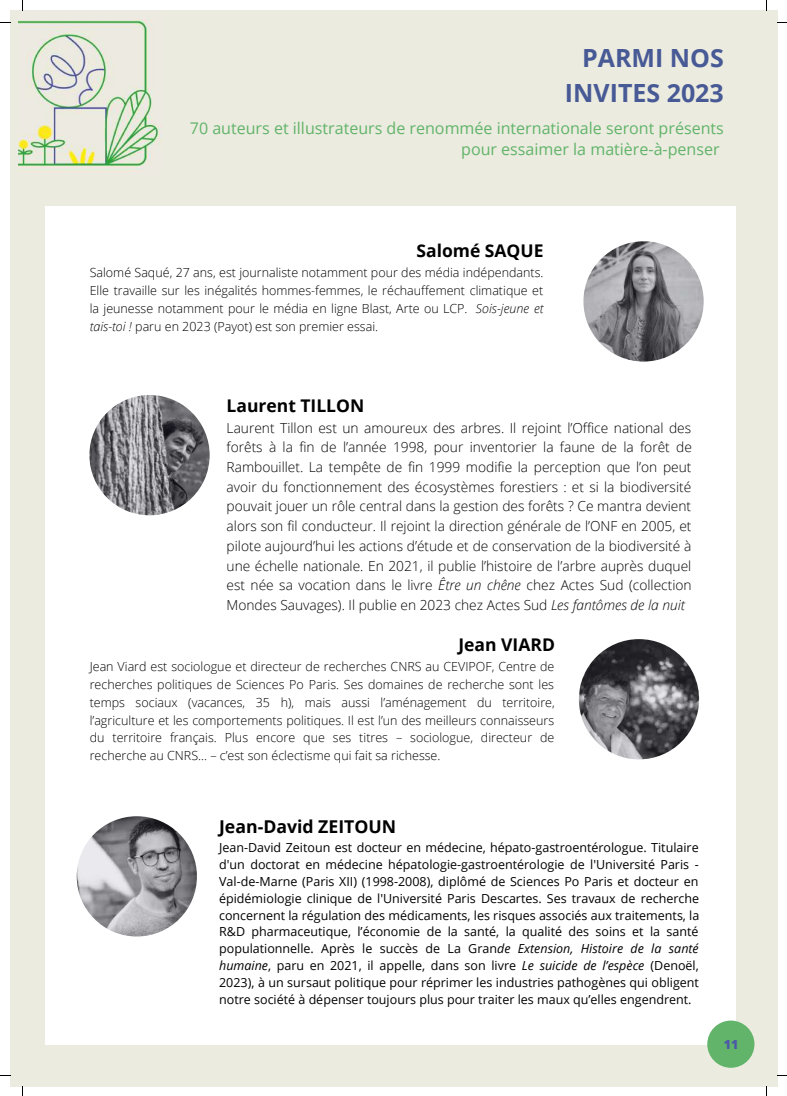
<style>
.page{position:relative;width:787px;height:1096px;background:#fff}
.page>*{position:absolute;margin:0;border:0;box-sizing:border-box;transform-origin:0 0}
.t1{font:700 25px/34.8px "Open Sans";color:#485a96;text-align:right}
.t2{font:700 17.62px "Open Sans";color:#000}
.t3{font:700 17.5px "Open Sans";color:#000}
.t4{font:16px/21.6px "Open Sans";color:#61b46a;text-align:right}
.t5{font:300 13.75px/19.8px "Open Sans";color:#000;text-align:justify}
.t6{font:12.5px/16.9px "Open Sans";color:#000;text-align:justify}
.t7{font:300 12.5px/17.9px "Open Sans";color:#000;text-align:justify}
.t8{font:800 12.5px "Open Sans";color:#4d59a7}
.s1{font-style:italic}
</style>
<div class="page">
<div style="left:10px;top:10px;width:767px;height:1076px;background:#ebebdf"></div>
<div style="left:45px;top:207px;width:690px;height:837px;background:#fff"></div>
<img style="left:18px;top:10px;width:144px;height:162px">
<img style="left:579px;top:639px;width:120px;height:120px;border-radius:50%">
<img style="left:583px;top:241px;width:121px;height:120px;border-radius:50%">
<img style="left:77px;top:816px;width:120px;height:120px;border-radius:50%">
<div style="left:707px;top:1020px;width:47px;height:47px;background:#61b46a;border-radius:50%"></div>
<img style="left:89px;top:395px;width:121px;height:120px;border-radius:50%">
<h1 class="t1" style="left:565px;top:40px;width:160px">PARMI NOS<br>INVITES 2023</h1>
<p class="t4" style="left:190px;top:117px;width:535px">70 auteurs et illustrateurs de renommée internationale seront présents pour essaimer la matière-à-penser</p>
<h3 class="t3" style="left:416px;top:239px;width:129px">Salomé SAQUE</h3>
<p class="t7" style="left:90px;top:263px;width:455px">Salomé Saqué, 27 ans, est journaliste notamment pour des média indépendants.<br>Elle travaille sur les inégalités hommes-femmes, le réchauffement climatique et la jeunesse notamment pour le média en ligne Blast, Arte ou LCP. <span class="s1">Sois-jeune et tais-toi !</span> paru en 2023 (Payot) est son premier essai.</p>
<h3 class="t3" style="left:227px;top:393px;width:139px">Laurent TILLON</h3>
<p class="t5" style="left:227px;top:417px;width:467px">Laurent Tillon est un amoureux des arbres. Il rejoint l’Office national des forêts à la fin de l’année 1998, pour inventorier la faune de la forêt de Rambouillet. La tempête de fin 1999 modifie la perception que l’on peut avoir du fonctionnement des écosystèmes forestiers : et si la biodiversité pouvait jouer un rôle central dans la gestion des forêts ? Ce mantra devient alors son fil conducteur. Il rejoint la direction générale de l’ONF en 2005, et pilote aujourd’hui les actions d’étude et de conservation de la biodiversité à une échelle nationale. En 2021, il publie l’histoire de l’arbre auprès duquel est née sa vocation dans le livre <span class="s1">Être un chêne</span> chez Actes Sud (collection Mondes Sauvages). Il publie en 2023 chez Actes Sud <span class="s1">Les fantômes de la nuit</span></p>
<h3 class="t3" style="left:458px;top:632px;width:98px">Jean VIARD</h3>
<p class="t7" style="left:90px;top:657px;width:467px">Jean Viard est sociologue et directeur de recherches CNRS au CEVIPOF, Centre de recherches politiques de Sciences Po Paris. Ses domaines de recherche sont les temps sociaux (vacances, 35 h), mais aussi l’aménagement du territoire, l’agriculture et les comportements politiques. Il est l’un des meilleurs connaisseurs du territoire français. Plus encore que ses titres – sociologue, directeur de recherche au CNRS… – c’est son éclectisme qui fait sa richesse.</p>
<h2 class="t2" style="left:219px;top:814px;width:179px">Jean-David ZEITOUN</h2>
<p class="t6" style="left:219px;top:838px;width:482px">Jean-David Zeitoun est docteur en médecine, hépato-gastroentérologue. Titulaire d'un doctorat en médecine hépatologie-gastroentérologie de l'Université Paris - Val-de-Marne (Paris XII) (1998-2008), diplômé de Sciences Po Paris et docteur en épidémiologie clinique de l'Université Paris Descartes. Ses travaux de recherche concernent la régulation des médicaments, les risques associés aux traitements, la R&amp;D pharmaceutique, l’économie de la santé, la qualité des soins et la santé populationnelle. Après le succès de La Gran<span class="s1">de Extension, Histoire de la santé humaine</span>, paru en 2021, il appelle, dans son livre <span class="s1">Le suicide de l’espèce</span> (Denoël, 2023), à un sursaut politique pour réprimer les industries pathogènes qui obligent notre société à dépenser toujours plus pour traiter les maux qu’elles engendrent.</p>
<p class="t8" style="left:724px;top:1035px;width:16px">11</p>
</div>
